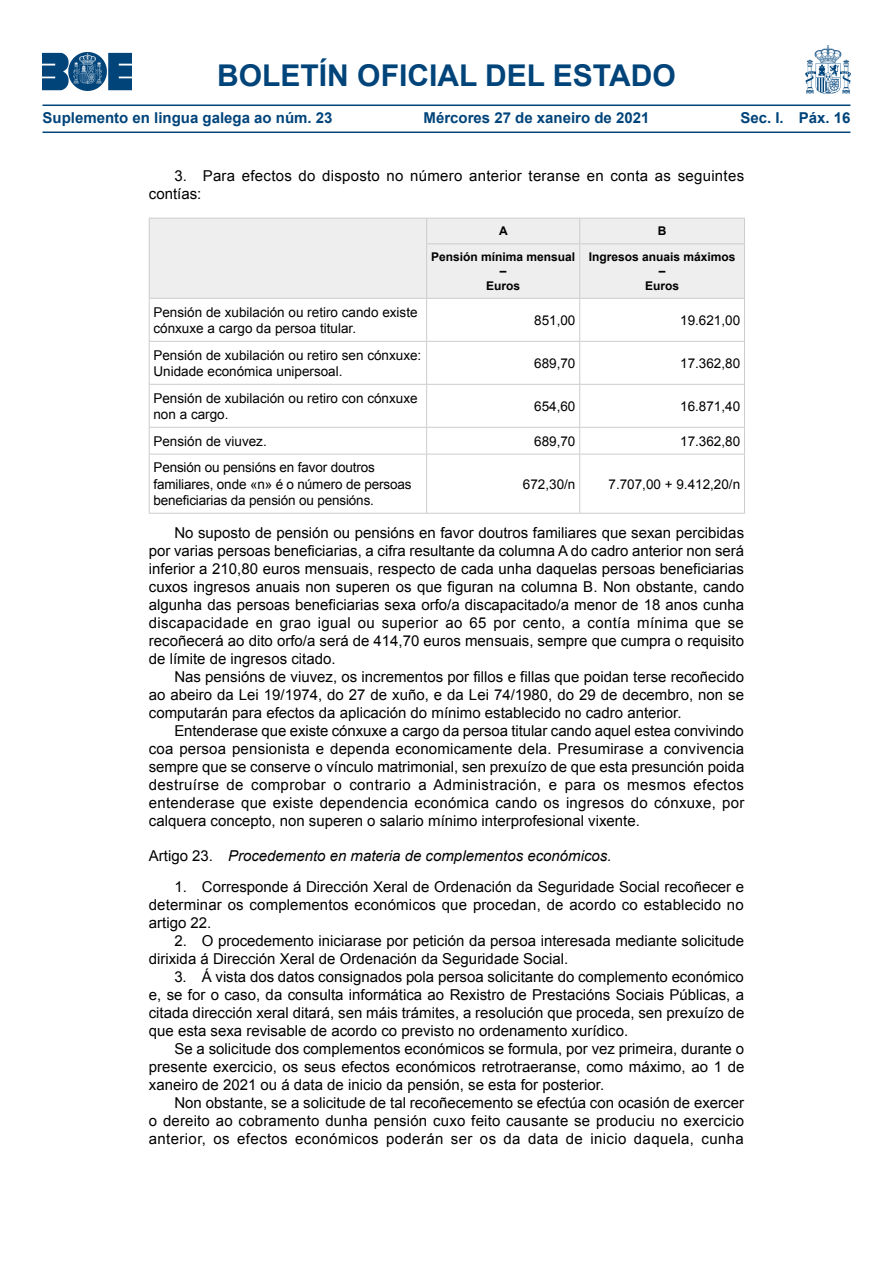
<style>
.page{position:relative;width:893px;height:1263px;background:#fff}
.page>*{position:absolute;margin:0;border:0;box-sizing:border-box;transform-origin:0 0}
.t1{font:700 30px "Arial";color:#00447a}
.PARRAFO{font:15px/18px "Arial";color:#000;text-align:justify}
.PARRAFO_2{font:15px/18px "Arial";letter-spacing:.02em;color:#000}
.t2{font:700 15px "Arial";color:#00447a}
.ARTICULO{font:italic 15px "Arial";color:#000}
.CUERPO_TABLA_IZQ{font:13.5px/16.2px "Arial";color:#000}
.CUERPO_TABLA_DER{font:13.5px "Arial";color:#000}
.CABEZA_TABLA{font:700 12px "Arial";color:#000}
.s1{font-style:normal}
</style>
<div class="page">
<img style="left:43px;top:53px;width:89px;height:37px">
<img style="left:805px;top:46px;width:45px;height:47px">
<hr style="left:43px;top:104px;width:807px;height:2px;background:#00447a">
<hr style="left:43px;top:132px;width:807px;height:1px;background:#00447a">
<div style="left:150px;top:219px;width:594px;height:79px;background:#eee"></div>
<hr style="left:149px;top:218px;width:278px;height:1px;background:#ccc">
<hr style="left:427px;top:218px;width:153px;height:1px;background:#ccc">
<hr style="left:580px;top:218px;width:165px;height:1px;background:#ccc">
<hr style="left:426px;top:243px;width:154px;height:1px;background:#ccc">
<hr style="left:580px;top:243px;width:165px;height:1px;background:#ccc">
<hr style="left:149px;top:298px;width:278px;height:1px;background:#ccc">
<hr style="left:427px;top:298px;width:153px;height:1px;background:#ccc">
<hr style="left:580px;top:298px;width:165px;height:1px;background:#ccc">
<hr style="left:149px;top:341px;width:278px;height:1px;background:#ccc">
<hr style="left:427px;top:341px;width:153px;height:1px;background:#ccc">
<hr style="left:580px;top:341px;width:165px;height:1px;background:#ccc">
<hr style="left:149px;top:384px;width:278px;height:1px;background:#ccc">
<hr style="left:427px;top:384px;width:153px;height:1px;background:#ccc">
<hr style="left:580px;top:384px;width:165px;height:1px;background:#ccc">
<hr style="left:149px;top:427px;width:278px;height:1px;background:#ccc">
<hr style="left:427px;top:427px;width:153px;height:1px;background:#ccc">
<hr style="left:580px;top:427px;width:165px;height:1px;background:#ccc">
<hr style="left:149px;top:454px;width:278px;height:1px;background:#ccc">
<hr style="left:427px;top:454px;width:153px;height:1px;background:#ccc">
<hr style="left:580px;top:454px;width:165px;height:1px;background:#ccc">
<hr style="left:149px;top:513px;width:278px;height:1px;background:#ccc">
<hr style="left:427px;top:513px;width:153px;height:1px;background:#ccc">
<hr style="left:580px;top:513px;width:165px;height:1px;background:#ccc">
<svg style="left:149px;top:219px;width:1px;height:25px"></svg>
<hr style="left:149px;top:244px;width:1px;height:54px;background:#ccc">
<hr style="left:149px;top:299px;width:1px;height:42px;background:#ccc">
<hr style="left:149px;top:342px;width:1px;height:42px;background:#ccc">
<hr style="left:149px;top:385px;width:1px;height:42px;background:#ccc">
<svg style="left:149px;top:428px;width:1px;height:26px"></svg>
<hr style="left:149px;top:454px;width:1px;height:59px;background:#ccc">
<svg style="left:426px;top:219px;width:1px;height:24px"></svg>
<svg style="left:579px;top:219px;width:1px;height:24px"></svg>
<svg style="left:744px;top:219px;width:1px;height:24px"></svg>
<hr style="left:426px;top:244px;width:1px;height:54px;background:#ccc">
<hr style="left:579px;top:244px;width:1px;height:54px;background:#ccc">
<hr style="left:744px;top:244px;width:1px;height:54px;background:#ccc">
<hr style="left:426px;top:299px;width:1px;height:42px;background:#ccc">
<hr style="left:579px;top:299px;width:1px;height:42px;background:#ccc">
<hr style="left:744px;top:299px;width:1px;height:42px;background:#ccc">
<hr style="left:426px;top:342px;width:1px;height:42px;background:#ccc">
<hr style="left:579px;top:342px;width:1px;height:42px;background:#ccc">
<hr style="left:744px;top:342px;width:1px;height:42px;background:#ccc">
<hr style="left:426px;top:385px;width:1px;height:42px;background:#ccc">
<hr style="left:579px;top:385px;width:1px;height:42px;background:#ccc">
<hr style="left:744px;top:385px;width:1px;height:42px;background:#ccc">
<svg style="left:426px;top:428px;width:1px;height:26px"></svg>
<svg style="left:579px;top:428px;width:1px;height:26px"></svg>
<svg style="left:744px;top:428px;width:1px;height:26px"></svg>
<hr style="left:426px;top:454px;width:1px;height:59px;background:#ccc">
<hr style="left:579px;top:454px;width:1px;height:59px;background:#ccc">
<hr style="left:744px;top:454px;width:1px;height:59px;background:#ccc">
<h1 class="t1" style="left:217px;top:55px;width:460px">BOLETÍN OFICIAL DEL ESTADO</h1>
<p class="t2" style="left:43px;top:108px;width:292px">Suplemento en lingua galega ao núm. 23</p>
<p class="t2" style="left:423px;top:108px;width:227px">Mércores 27 de xaneiro de 2021</p>
<p class="t2" style="left:740px;top:108px;width:112px">Sec. I. Páx. 16</p>
<p class="PARRAFO_2" style="left:149px;top:167px;width:597px;text-indent:26px">3. Para efectos do disposto no número anterior teranse en conta as seguintes contías:</p>
<p class="CABEZA_TABLA" style="left:499px;top:223px;width:10px">A</p>
<p class="CABEZA_TABLA" style="left:658px;top:223px;width:10px">B</p>
<p class="CABEZA_TABLA" style="left:431px;top:249px;width:146px">Pensión mínima mensual</p>
<p class="CABEZA_TABLA" style="left:500px;top:263px;width:8px">–</p>
<p class="CABEZA_TABLA" style="left:486px;top:278px;width:36px">Euros</p>
<p class="CABEZA_TABLA" style="left:589px;top:249px;width:148px">Ingresos anuais máximos</p>
<p class="CABEZA_TABLA" style="left:659px;top:263px;width:8px">–</p>
<p class="CABEZA_TABLA" style="left:645px;top:278px;width:36px">Euros</p>
<p class="CUERPO_TABLA_IZQ" style="left:153px;top:304px;width:266px">Pensión de xubilación ou retiro cando existe cónxuxe a cargo da persoa titular.</p>
<p class="CUERPO_TABLA_DER" style="left:534px;top:311px;width:43px">851,00</p>
<p class="CUERPO_TABLA_DER" style="left:680px;top:311px;width:62px">19.621,00</p>
<p class="CUERPO_TABLA_IZQ" style="left:153px;top:347px;width:269px">Pensión de xubilación ou retiro sen cónxuxe:<br>Unidade económica unipersoal.</p>
<p class="CUERPO_TABLA_DER" style="left:534px;top:354px;width:43px">689,70</p>
<p class="CUERPO_TABLA_DER" style="left:680px;top:354px;width:62px">17.362,80</p>
<p class="CUERPO_TABLA_IZQ" style="left:153px;top:390px;width:266px">Pensión de xubilación ou retiro con cónxuxe non a cargo.</p>
<p class="CUERPO_TABLA_DER" style="left:534px;top:397px;width:43px">654,60</p>
<p class="CUERPO_TABLA_DER" style="left:680px;top:397px;width:62px">16.871,40</p>
<p class="CUERPO_TABLA_IZQ" style="left:153px;top:433px;width:115px">Pensión de viuvez.</p>
<p class="CUERPO_TABLA_DER" style="left:534px;top:432px;width:43px">689,70</p>
<p class="CUERPO_TABLA_DER" style="left:680px;top:432px;width:62px">17.362,80</p>
<p class="CUERPO_TABLA_IZQ" style="left:153px;top:460px;width:260px">Pensión ou pensións en favor doutros familiares, onde «n» é o número de persoas beneficiarias da pensión ou pensións.</p>
<p class="CUERPO_TABLA_DER" style="left:523px;top:475px;width:54px">672,30/n</p>
<p class="CUERPO_TABLA_DER" style="left:608px;top:475px;width:133px">7.707,00 + 9.412,20/n</p>
<p class="PARRAFO_2" style="left:149px;top:524px;width:597px;text-align:justify;text-indent:26px">No suposto de pensión ou pensións en favor doutros familiares que sexan percibidas por varias persoas beneficiarias, a cifra resultante da columna A do cadro anterior non será inferior a 210,80 euros mensuais, respecto de cada unha daquelas persoas beneficiarias cuxos ingresos anuais non superen os que figuran na columna B. Non obstante, cando algunha das persoas beneficiarias sexa orfo/a discapacitado/a menor de 18 anos cunha discapacidade en grao igual ou superior ao 65 por cento, a contía mínima que se recoñecerá ao dito orfo/a será de 414,70 euros mensuais, sempre que cumpra o requisito de límite de ingresos citado.</p>
<p class="PARRAFO" style="left:149px;top:668px;width:597px;text-indent:26px">Nas pensións de viuvez, os incrementos por fillos e fillas que poidan terse recoñecido ao abeiro da Lei 19/1974, do 27 de xuño, e da Lei 74/1980, do 29 de decembro, non se computarán para efectos da aplicación do mínimo establecido no cadro anterior.</p>
<p class="PARRAFO" style="left:149px;top:722px;width:597px;text-indent:26px">Entenderase que existe cónxuxe a cargo da persoa titular cando aquel estea convivindo coa persoa pensionista e dependa economicamente dela. Presumirase a convivencia sempre que se conserve o vínculo matrimonial, sen prexuízo de que esta presunción poida destruírse de comprobar o contrario a Administración, e para os mesmos efectos entenderase que existe dependencia económica cando os ingresos do cónxuxe, por calquera concepto, non superen o salario mínimo interprofesional vixente.</p>
<h1 class="ARTICULO" style="left:149px;top:846px;width:464px"><span class="s1">Artigo 23.</span> Procedemento en materia de complementos económicos.</h1>
<p class="PARRAFO" style="left:149px;top:878px;width:597px;text-indent:26px">1. Corresponde á Dirección Xeral de Ordenación da Seguridade Social recoñecer e determinar os complementos económicos que procedan, de acordo co establecido no artigo 22.</p>
<p class="PARRAFO" style="left:149px;top:932px;width:597px;text-indent:26px">2. O procedemento iniciarase por petición da persoa interesada mediante solicitude dirixida á Dirección Xeral de Ordenación da Seguridade Social.</p>
<p class="PARRAFO" style="left:149px;top:968px;width:597px;text-indent:26px">3. Á vista dos datos consignados pola persoa solicitante do complemento económico e, se for o caso, da consulta informática ao Rexistro de Prestacións Sociais Públicas, a citada dirección xeral ditará, sen máis trámites, a resolución que proceda, sen prexuízo de que esta sexa revisable de acordo co previsto no ordenamento xurídico.</p>
<p class="PARRAFO" style="left:149px;top:1040px;width:597px;text-indent:26px">Se a solicitude dos complementos económicos se formula, por vez primeira, durante o presente exercicio, os seus efectos económicos retrotraeranse, como máximo, ao 1 de xaneiro de 2021 ou á data de inicio da pensión, se esta for posterior.</p>
<p class="PARRAFO" style="left:149px;top:1094px;width:597px;text-indent:26px">Non obstante, se a solicitude de tal recoñecemento se efectúa con ocasión de exercer o dereito ao cobramento dunha pensión cuxo feito causante se produciu no exercicio anterior, os efectos económicos poderán ser os da data de inicio daquela, cunha</p>
</div>
